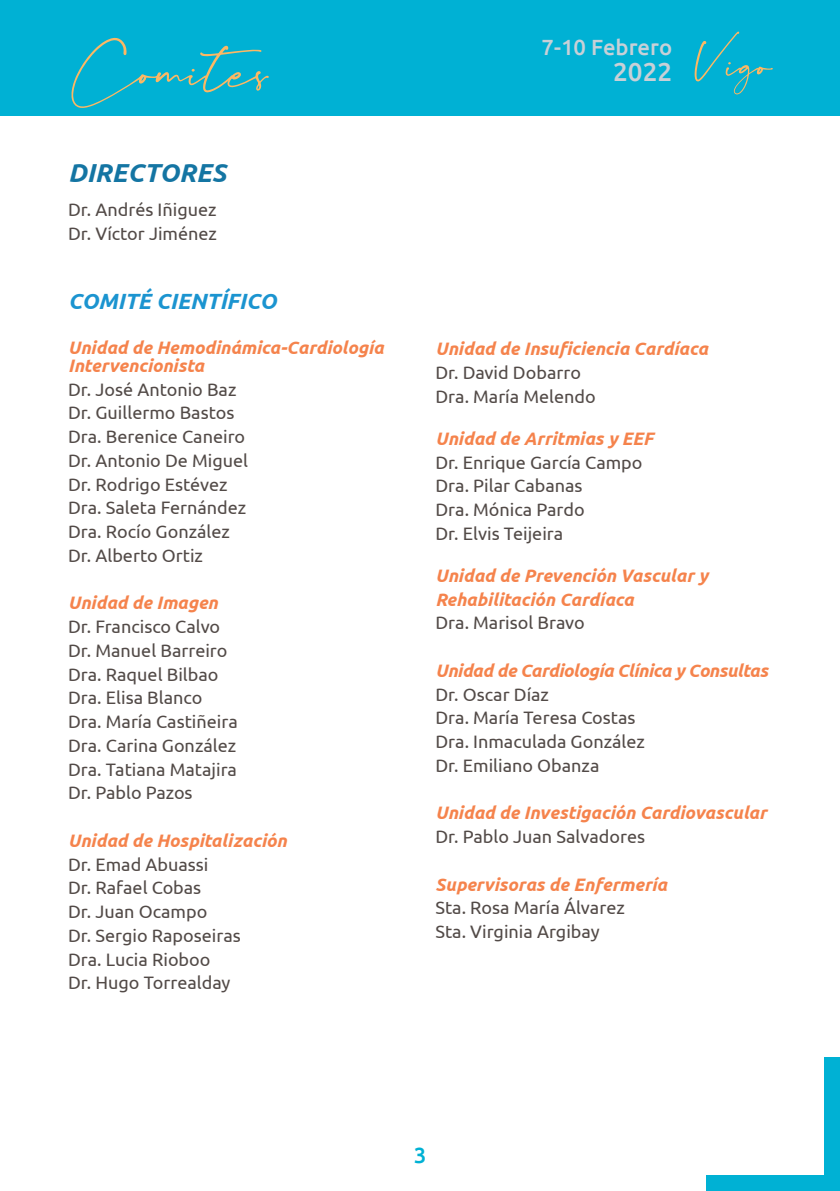
<style>
.page{position:relative;width:840px;height:1191px;background:#fff}
.page>*{position:absolute;margin:0;border:0;box-sizing:border-box;transform-origin:0 0}
.t1{font:78.8px "Belove";color:#fcb864}
.t2{font:66px "Belove";color:#fcb864}
.t3{font:italic 700 26px "Ubuntu";color:#1475a3}
.t4{font:500 26px "Ubuntu";color:#c8d0d7}
.t5{font:italic 700 22px "Ubuntu";color:#1b94d0}
.t6{font:500 22px "Ubuntu";color:#c8d0d7}
.t7{font:500 22px "Ubuntu";color:#00b1d4}
.t8{font:18px "Ubuntu";color:#524a47}
.t9{font:italic 700 18px/18.2px "Ubuntu";color:#f5834c}
.t10{font:italic 700 18px "Ubuntu";letter-spacing:-.02em;color:#f5834c}
</style>
<div class="page">
<div style="left:0;top:0;width:839px;height:115px;background:#00b1d4"></div>
<div style="left:706px;top:1175px;width:133px;height:16px;background:#00b1d4"></div>
<div style="left:823px;top:1057px;width:16px;height:134px;background:#00b1d4"></div>
<p class="t1" style="left:68px;top:27px;width:201px">Comites</p>
<p class="t3" style="left:68px;top:156px;width:160px">DIRECTORES</p>
<p class="t8" style="left:68px;top:198px;width:150px">Dr. Andrés Iñiguez</p>
<p class="t8" style="left:68px;top:222px;width:150px">Dr. Víctor Jiménez</p>
<p class="t5" style="left:68px;top:288px;width:210px">COMITÉ CIENTÍFICO</p>
<p class="t9" style="left:68px;top:338px;width:317px">Unidad de Hemodinámica-Cardiología<br>Intervencionista</p>
<p class="t8" style="left:68px;top:378px;width:170px">Dr. José Antonio Baz</p>
<p class="t8" style="left:68px;top:402px;width:168px">Dr. Guillermo Bastos</p>
<p class="t8" style="left:68px;top:426px;width:178px">Dra. Berenice Caneiro</p>
<p class="t8" style="left:68px;top:449px;width:181px">Dr. Antonio De Miguel</p>
<p class="t8" style="left:68px;top:473px;width:161px">Dr. Rodrigo Estévez</p>
<p class="t8" style="left:68px;top:497px;width:180px">Dra. Saleta Fernández</p>
<p class="t8" style="left:68px;top:521px;width:163px">Dra. Rocío González</p>
<p class="t8" style="left:68px;top:544px;width:136px">Dr. Alberto Ortiz</p>
<p class="t9" style="left:68px;top:593px;width:151px">Unidad de Imagen</p>
<p class="t8" style="left:68px;top:616px;width:153px">Dr. Francisco Calvo</p>
<p class="t8" style="left:68px;top:639px;width:161px">Dr. Manuel Barreiro</p>
<p class="t8" style="left:68px;top:663px;width:152px">Dra. Raquel Bilbao</p>
<p class="t8" style="left:68px;top:687px;width:136px">Dra. Elisa Blanco</p>
<p class="t8" style="left:68px;top:711px;width:171px">Dra. María Castiñeira</p>
<p class="t8" style="left:68px;top:734px;width:170px">Dra. Carina González</p>
<p class="t8" style="left:68px;top:758px;width:170px">Dra. Tatiana Matajira</p>
<p class="t8" style="left:68px;top:782px;width:126px">Dr. Pablo Pazos</p>
<p class="t9" style="left:68px;top:831px;width:220px">Unidad de Hospitalización</p>
<p class="t8" style="left:68px;top:853px;width:142px">Dr. Emad Abuassi</p>
<p class="t8" style="left:68px;top:877px;width:135px">Dr. Rafael Cobas</p>
<p class="t8" style="left:68px;top:900px;width:141px">Dr. Juan Ocampo</p>
<p class="t8" style="left:68px;top:924px;width:174px">Dr. Sergio Raposeiras</p>
<p class="t8" style="left:68px;top:948px;width:144px">Dra. Lucia Rioboo</p>
<p class="t8" style="left:68px;top:972px;width:164px">Dr. Hugo Torrealday</p>
<p class="t6" style="left:541px;top:33px;width:132px">7-10 Febrero</p>
<h3 class="t4" style="left:612px;top:55px;width:61px">2022</h3>
<h2 class="t2" style="left:691px;top:27px;width:81px">Vigo</h2>
<p class="t9" style="left:435px;top:340px;width:274px">Unidad de Insuficiencia Cardíaca</p>
<p class="t8" style="left:435px;top:362px;width:147px">Dr. David Dobarro</p>
<p class="t8" style="left:435px;top:386px;width:162px">Dra. María Melendo</p>
<p class="t9" style="left:435px;top:429px;width:219px">Unidad de Arritmias y EEF</p>
<p class="t8" style="left:435px;top:451px;width:208px">Dr. Enrique García Campo</p>
<p class="t8" style="left:435px;top:475px;width:148px">Dra. Pilar Cabanas</p>
<p class="t8" style="left:435px;top:499px;width:151px">Dra. Mónica Pardo</p>
<p class="t8" style="left:435px;top:522px;width:129px">Dr. Elvis Teijeira</p>
<p class="t9" style="left:435px;top:563px;width:274px;line-height:23.8px">Unidad de Prevención Vascular y<br>Rehabilitación Cardíaca</p>
<p class="t8" style="left:435px;top:612px;width:151px">Dra. Marisol Bravo</p>
<p class="t10" style="left:435px;top:659px;width:334px">Unidad de Cardiología Clínica y Consultas</p>
<p class="t8" style="left:435px;top:683px;width:115px">Dr. Oscar Díaz</p>
<p class="t8" style="left:435px;top:707px;width:201px">Dra. María Teresa Costas</p>
<p class="t8" style="left:435px;top:731px;width:211px">Dra. Inmaculada González</p>
<p class="t8" style="left:435px;top:754px;width:165px">Dr. Emiliano Obanza</p>
<p class="t9" style="left:435px;top:803px;width:332px">Unidad de Investigación Cardiovascular</p>
<p class="t8" style="left:435px;top:826px;width:211px">Dr. Pablo Juan Salvadores</p>
<p class="t9" style="left:435px;top:875px;width:233px">Supervisoras de Enfermería</p>
<p class="t8" style="left:435px;top:897px;width:191px">Sta. Rosa María Álvarez</p>
<p class="t8" style="left:435px;top:921px;width:166px">Sta. Virginia Argibay</p>
<p class="t7" style="left:413px;top:1141px;width:14px">3</p>
</div>
